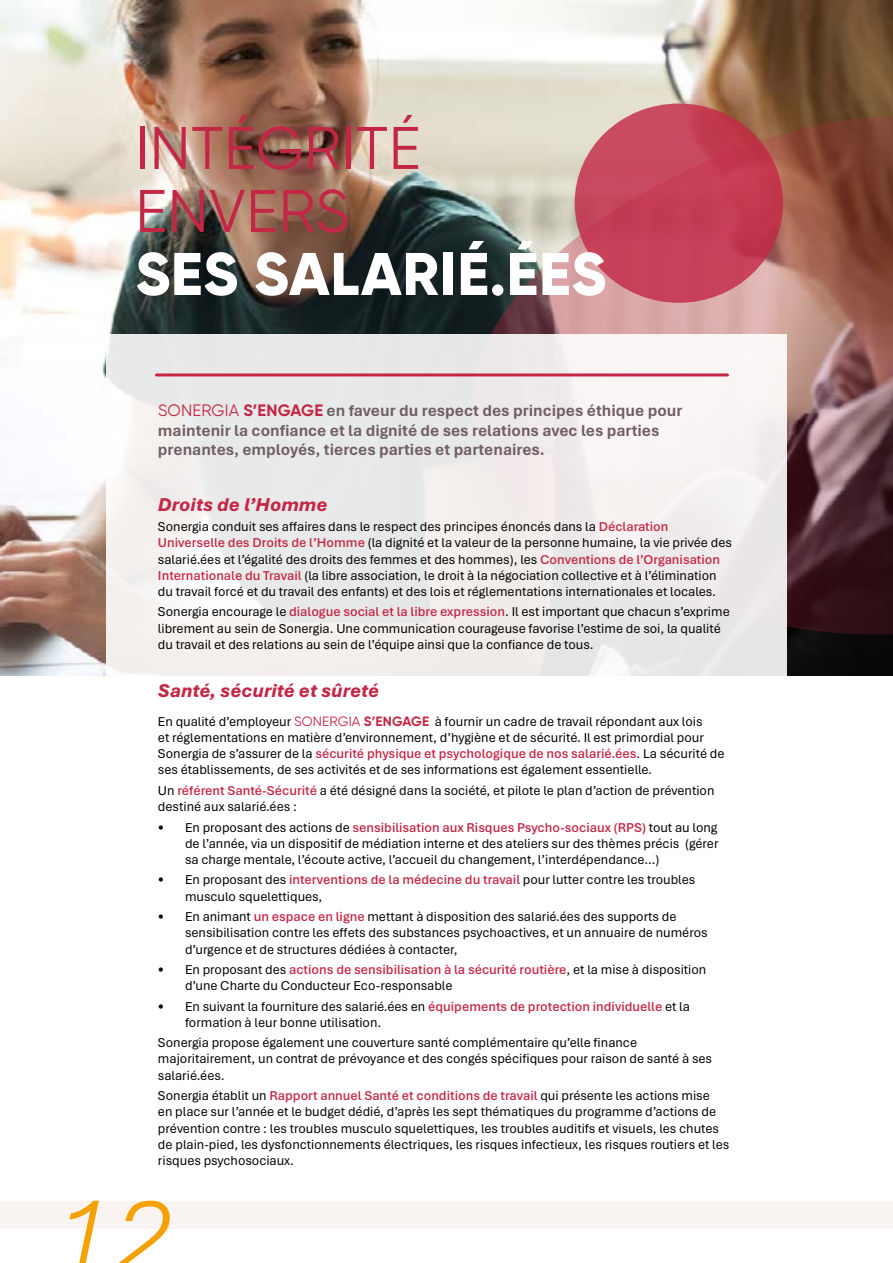
<style>
.page{position:relative;width:893px;height:1263px;background:#fff}
.page>*{position:absolute;margin:0;border:0;box-sizing:border-box;transform-origin:0 0}
.t1{font:italic 300 111px "Aptos";color:#f4a203}
.t2{font:60px/63px "Gilroy";letter-spacing:.01em;color:#c42746}
.t3{font:800 60px "Gilroy";letter-spacing:.01em;color:#fff}
.t4{font:italic 800 19.5px "Aptos";color:#c42746}
.t5{font:700 16.5px/19.8px "Aptos";color:#705e64}
.t6{font:13.5px/16.2px "Aptos";color:#000}
.s1{font-family:"Gilroy";font-weight:400;color:#c42746}
.s2{font-family:"Gilroy";color:#c42746}
.s3{font-weight:600;color:#c42746}
.s4{font-family:"Gilroy";font-weight:700;color:#c42746}
</style>
<div class="page">
<img style="left:0;top:0;width:893px;height:675px">
<svg style="left:460px;top:106px;width:433px;height:530px"></svg>
<svg style="left:106px;top:334px;width:681px;height:342px;fill:#eeebeb"></svg>
<hr style="left:156px;top:373px;width:571px;height:3px;background:#c42746">
<div style="left:0;top:1202px;width:893px;height:27px;background:#f9f3f2"></div>
<h2 class="t2" style="left:135px;top:116px;width:287px">INTÉGRITÉ<br>ENVERS</h2>
<h2 class="t3" style="left:135px;top:236px;width:473px">SES SALARIÉ.ÉES</h2>
<p class="t5" style="left:158px;top:400px;width:526px"><span class="s1">SONERGIA</span> <span class="s2">S’ENGAGE</span> en faveur du respect des principes éthique pour maintenir la confiance et la dignité de ses relations avec les parties prenantes, employés, tierces parties et partenaires.</p>
<h3 class="t4" style="left:158px;top:491px;width:171px">Droits de l’Homme</h3>
<p class="t6" style="left:158px;top:518px;width:575px">Sonergia conduit ses affaires dans le respect des principes énoncés dans la <span class="s3">Déclaration Universelle des Droits de l’Homme</span> (la dignité et la valeur de la personne humaine, la vie privée des salarié.ées et l’égalité des droits des femmes et des hommes), les <span class="s3">Conventions de l’Organisation Internationale du Travail</span> (la libre association, le droit à la négociation collective et à l’élimination du travail forcé et du travail des enfants) et des lois et réglementations internationales et locales.</p>
<p class="t6" style="left:158px;top:603px;width:573px">Sonergia encourage le <span class="s3">dialogue social et la libre expression</span>. Il est important que chacun s’exprime librement au sein de Sonergia. Une communication courageuse favorise l’estime de soi, la qualité du travail et des relations au sein de l’équipe ainsi que la confiance de tous.</p>
<h3 class="t4" style="left:158px;top:677px;width:223px">Santé, sécurité et sûreté</h3>
<p class="t6" style="left:158px;top:713px;width:568px">En qualité d’employeur <span class="s2">SONERGIA</span> <span class="s4">S’ENGAGE</span> à fournir un cadre de travail répondant aux lois<br>et réglementations en matière d’environnement, d’hygiène et de sécurité. Il est primordial pour Sonergia de s’assurer de la <span class="s3">sécurité physique et psychologique de nos salarié.ées</span>. La sécurité de ses établissements, de ses activités et de ses informations est également essentielle.</p>
<p class="t6" style="left:158px;top:782px;width:558px">Un <span class="s3">référent Santé-Sécurité</span> a été désigné dans la société, et pilote le plan d’action de prévention destiné aux salarié.ées :</p>
<p class="t6" style="left:185px;top:818px;width:535px;text-align:justify;text-indent:-27px">• En proposant des actions de <span class="s3">sensibilisation aux Risques Psycho-sociaux (RPS)</span> tout au long de l’année, via un dispositif de médiation interne et des ateliers sur des thèmes précis (gérer sa charge mentale, l’écoute active, l’accueil du changement, l’interdépendance…)</p>
<p class="t6" style="left:185px;top:871px;width:512px;text-indent:-27px">• En proposant des <span class="s3">interventions de la médecine du travail</span> pour lutter contre les troubles musculo squelettiques,</p>
<p class="t6" style="left:185px;top:908px;width:524px;text-indent:-27px">• En animant <span class="s3">un espace en ligne</span> mettant à disposition des salarié.ées des supports de sensibilisation contre les effets des substances psychoactives, et un annuaire de numéros d’urgence et de structures dédiées à contacter,</p>
<p class="t6" style="left:185px;top:961px;width:523px;text-indent:-27px">• En proposant des <span class="s3">actions de sensibilisation à la sécurité routière</span>, et la mise à disposition d’une Charte du Conducteur Eco-responsable</p>
<p class="t6" style="left:185px;top:997px;width:506px;text-indent:-27px">• En suivant la fourniture des salarié.ées en <span class="s3">équipements de protection individuelle</span> et la formation à leur bonne utilisation.</p>
<p class="t6" style="left:158px;top:1034px;width:556px">Sonergia propose également une couverture santé complémentaire qu’elle finance majoritairement, un contrat de prévoyance et des congés spécifiques pour raison de santé à ses salarié.ées.</p>
<p class="t6" style="left:158px;top:1087px;width:573px">Sonergia établit un <span class="s3">Rapport annuel Santé et conditions de travail</span> qui présente les actions mise<br>en place sur l’année et le budget dédié, d’après les sept thématiques du programme d’actions de prévention contre : les troubles musculo squelettiques, les troubles auditifs et visuels, les chutes de plain-pied, les dysfonctionnements électriques, les risques infectieux, les risques routiers et les risques psychosociaux.</p>
<h1 class="t1" style="left:54px;top:1160px;width:120px">12</h1>
</div>
